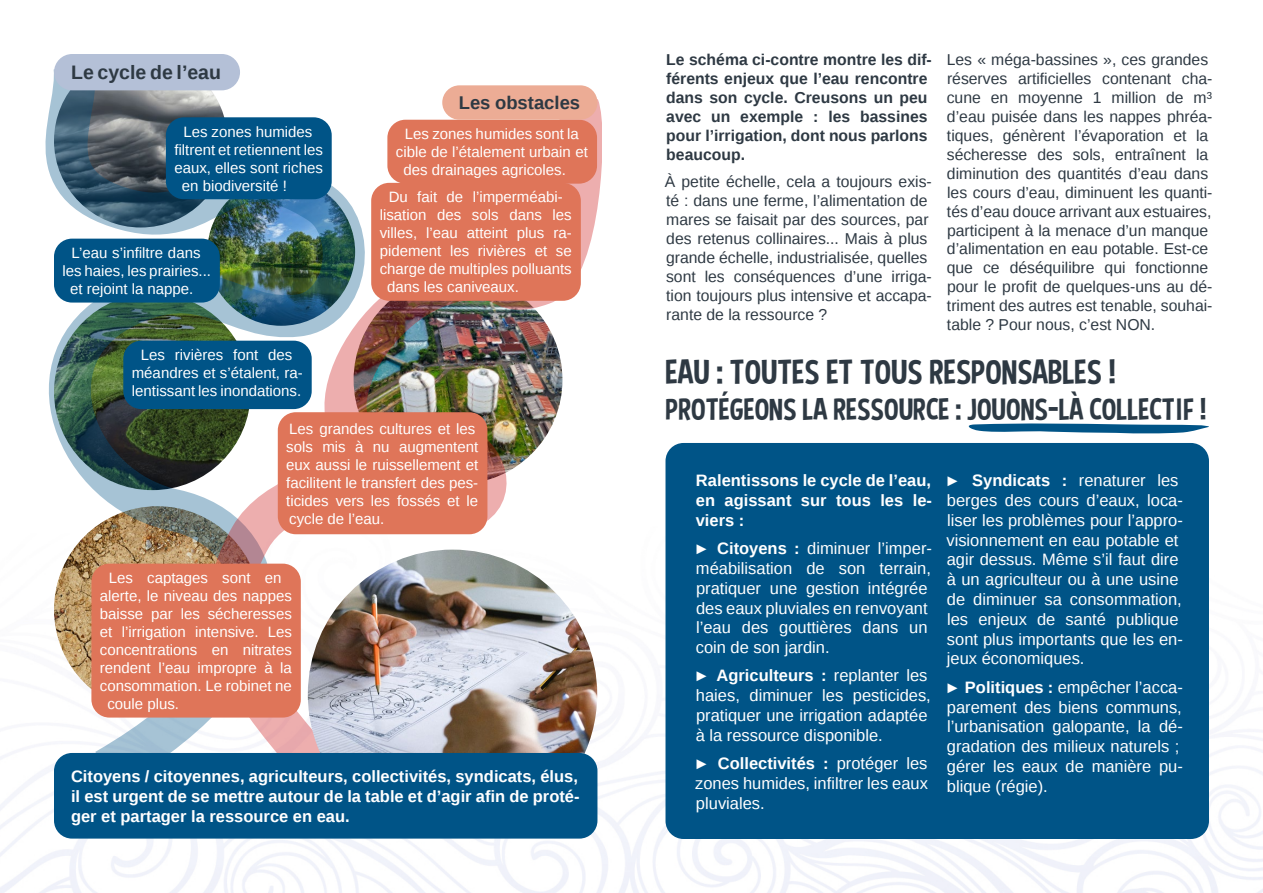
<style>
.page{position:relative;width:1263px;height:893px;background:#fff}
.page>*{position:absolute;margin:0;border:0;box-sizing:border-box;transform-origin:0 0}
.t1{font:34.5px "Curse Casual";color:#2e3943}
.t2{font:30.75px "Curse Casual";color:#2e3943}
.t3{font:700 19.5px "Liberation Sans";color:#2e3943}
.t4{font:700 18.45px "Liberation Sans";color:#2e3943}
.t5{font:16.5px/19.8px "Liberation Sans";color:#fff}
.t6{font:700 16.5px/19.8px "Liberation Sans";color:#fff;text-align:justify}
.t7{font:15.75px/18.9px "Liberation Sans";color:#2e3943}
.t8{font:700 15.75px/18.9px "Liberation Sans";color:#2e3943}
.t9{font:15px/18px "Liberation Sans";color:#fff;text-align:center}
.s1{font-weight:700}
</style>
<div class="page">
<img style="left:0;top:54px;width:1263px;height:839px">
<div style="left:665px;top:443px;width:544px;height:396px;background:#005487;border-radius:18px"></div>
<svg style="left:963px;top:423px;width:248px;height:11px"></svg>
<img style="left:32px;top:55px;width:346px;height:735px">
<div style="left:123px;top:341px;width:189px;height:68px;background:#005487;border-radius:18px"></div>
<img style="left:195px;top:88px;width:406px;height:704px">
<div style="left:387px;top:120px;width:210px;height:64px;background:#df7559;border-radius:18px"></div>
<div style="left:278px;top:412px;width:209px;height:122px;background:#df7559;border-radius:18px"></div>
<div style="left:91px;top:564px;width:210px;height:154px;background:#df7559;border-radius:18px"></div>
<div style="left:371px;top:183px;width:210px;height:118px;background:#df7559;border-radius:18px"></div>
<img style="left:308px;top:550px;width:289px;height:217px">
<div style="left:54px;top:753px;width:543px;height:86px;background:#005487;border-radius:18px"></div>
<div style="left:54px;top:54px;width:186px;height:36px;background:#b4c0d7;border-radius:18px"></div>
<div style="left:442px;top:85px;width:155px;height:35px;background:#ecac95;border-radius:17px"></div>
<div style="left:166px;top:117px;width:166px;height:82px;background:#005487;border-radius:18px"></div>
<div style="left:54px;top:239px;width:166px;height:64px;background:#005487;border-radius:18px"></div>
<p class="t3" style="left:71px;top:59px;width:151px">Le cycle de l’eau</p>
<p class="t9" style="left:183px;top:123px;width:130px">Les zones humides</p>
<p class="t9" style="left:174px;top:141px;width:150px">filtrent et retiennent les</p>
<p class="t9" style="left:174px;top:159px;width:150px">eaux, elles sont riches</p>
<p class="t9" style="left:182px;top:177px;width:107px">en biodiversité !</p>
<p class="t9" style="left:72px;top:244px;width:130px">L’eau s’infiltre dans</p>
<p class="t9" style="left:63px;top:262px;width:150px">les haies, les prairies...</p>
<p class="t9" style="left:70px;top:280px;width:125px">et rejoint la nappe.</p>
<p class="t9" style="left:132px;top:347px;width:172px">Les rivières font des méandres et s’étalent, ra&shy;lentissant les inondations.</p>
<p class="t4" style="left:459px;top:90px;width:123px">Les obstacles</p>
<p class="t9" style="left:405px;top:126px;width:175px">Les zones humides sont la</p>
<p class="t9" style="left:396px;top:144px;width:193px">cible de l’étalement urbain et</p>
<p class="t9" style="left:403px;top:162px;width:164px">des drainages agricoles.</p>
<p class="t9" style="left:389px;top:189px;width:175px">Du fait de l’imperméabi-</p>
<p class="t9" style="left:380px;top:207px;width:193px">lisation des sols dans les</p>
<p class="t9" style="left:380px;top:225px;width:193px">villes, l’eau atteint plus ra-</p>
<p class="t9" style="left:380px;top:243px;width:193px">pidement les rivières et se</p>
<p class="t9" style="left:380px;top:261px;width:193px">charge de multiples polluants</p>
<p class="t9" style="left:387px;top:279px;width:133px">dans les caniveaux.</p>
<p class="t9" style="left:286px;top:420px;width:194px;text-align:left">Les grandes cultures et les sols mis à nu augmentent eux aussi le ruissellement et facilitent le transfert des pes&shy;ticides vers les fossés et le cycle de l’eau.</p>
<p class="t9" style="left:109px;top:569px;width:174px">Les captages sont en</p>
<p class="t9" style="left:100px;top:587px;width:193px">alerte, le niveau des nappes</p>
<p class="t9" style="left:100px;top:605px;width:193px">baisse par les sécheresses</p>
<p class="t9" style="left:100px;top:623px;width:193px">et l’irrigation intensive. Les</p>
<p class="t9" style="left:100px;top:641px;width:193px">concentrations en nitrates</p>
<p class="t9" style="left:100px;top:659px;width:193px">rendent l’eau impropre à la</p>
<p class="t9" style="left:100px;top:677px;width:193px">consommation. Le robinet ne</p>
<p class="t9" style="left:107px;top:695px;width:73px">coule plus.</p>
<p class="t6" style="left:71px;top:766px;width:510px">Citoyens / citoyennes, agriculteurs, collectivités, syndicats, élus, il est urgent de se mettre autour de la table et d’agir afin de proté&shy;ger et partager la ressource en eau.</p>
<p class="t8" style="left:666px;top:50px;width:267px">Le schéma ci-contre montre les dif&shy;férents enjeux que l’eau rencontre dans son cycle. Creusons un peu avec un exemple : les bassines pour l’irrigation, dont nous parlons beaucoup.</p>
<p class="t7" style="left:665px;top:173px;width:268px">À petite échelle, cela a toujours exis&shy;té : dans une ferme, l’alimentation de mares se faisait par des sources, par des retenus collinaires... Mais à plus grande échelle, industrialisée, quelles sont les conséquences d’une irriga&shy;tion toujours plus intensive et accapa&shy;rante de la ressource ?</p>
<p class="t7" style="left:947px;top:51px;width:267px">Les « méga-bassines », ces grandes réserves artificielles contenant cha&shy;cune en moyenne 1 million de m³ d’eau puisée dans les nappes phréa&shy;tiques, génèrent l’évaporation et la sécheresse des sols, entraînent la diminution des quantités d’eau dans les cours d’eau, diminuent les quanti&shy;tés d’eau douce arrivant aux estuaires, participent à la menace d’un manque d’alimentation en eau potable. Est-ce que ce déséquilibre qui fonctionne pour le profit de quelques-uns au dé&shy;triment des autres est tenable, souhai&shy;table ? Pour nous, c’est NON.</p>
<h1 class="t1" style="left:666px;top:352px;width:452px">EAU : TOUTES ET TOUS RESPONSABLES !</h1>
<h2 class="t2" style="left:666px;top:391px;width:542px">PROTÉGEONS LA RESSOURCE : JOUONS-LÀ COLLECTIF !</h2>
<p class="t6" style="left:696px;top:470px;width:238px">Ralentissons le cycle de l’eau, en agissant sur tous les le&shy;viers :</p>
<p class="t5" style="left:693px;top:539px;width:240px"><span class="s1">► Citoyens :</span> diminuer l’imper&shy;méabilisation de son terrain, pratiquer une gestion intégrée des eaux pluviales en renvoyant l’eau des gouttières dans un coin de son jardin.</p>
<p class="t5" style="left:693px;top:666px;width:239px"><span class="s1">► Agriculteurs :</span> replanter les haies, diminuer les pesticides, pratiquer une irrigation adaptée à la ressource disponible.</p>
<p class="t5" style="left:693px;top:754px;width:236px;text-align:justify"><span class="s1">► Collectivités :</span> protéger les zones humides, infiltrer les eaux pluviales.</p>
<p class="t5" style="left:944px;top:471px;width:240px"><span class="s1">► Syndicats :</span> renaturer les berges des cours d’eaux, loca&shy;liser les problèmes pour l’appro&shy;visionnement en eau potable et agir dessus. Même s’il faut dire à un agriculteur ou à une usine de diminuer sa consommation, les enjeux de santé publique sont plus importants que les en&shy;jeux économiques.</p>
<p class="t5" style="left:944px;top:678px;width:240px"><span class="s1">► Politiques :</span> empêcher l’acca&shy;parement des biens communs, l’urbanisation galopante, la dé&shy;gradation des milieux naturels ; gérer les eaux de manière pu&shy;blique (régie).</p>
</div>
